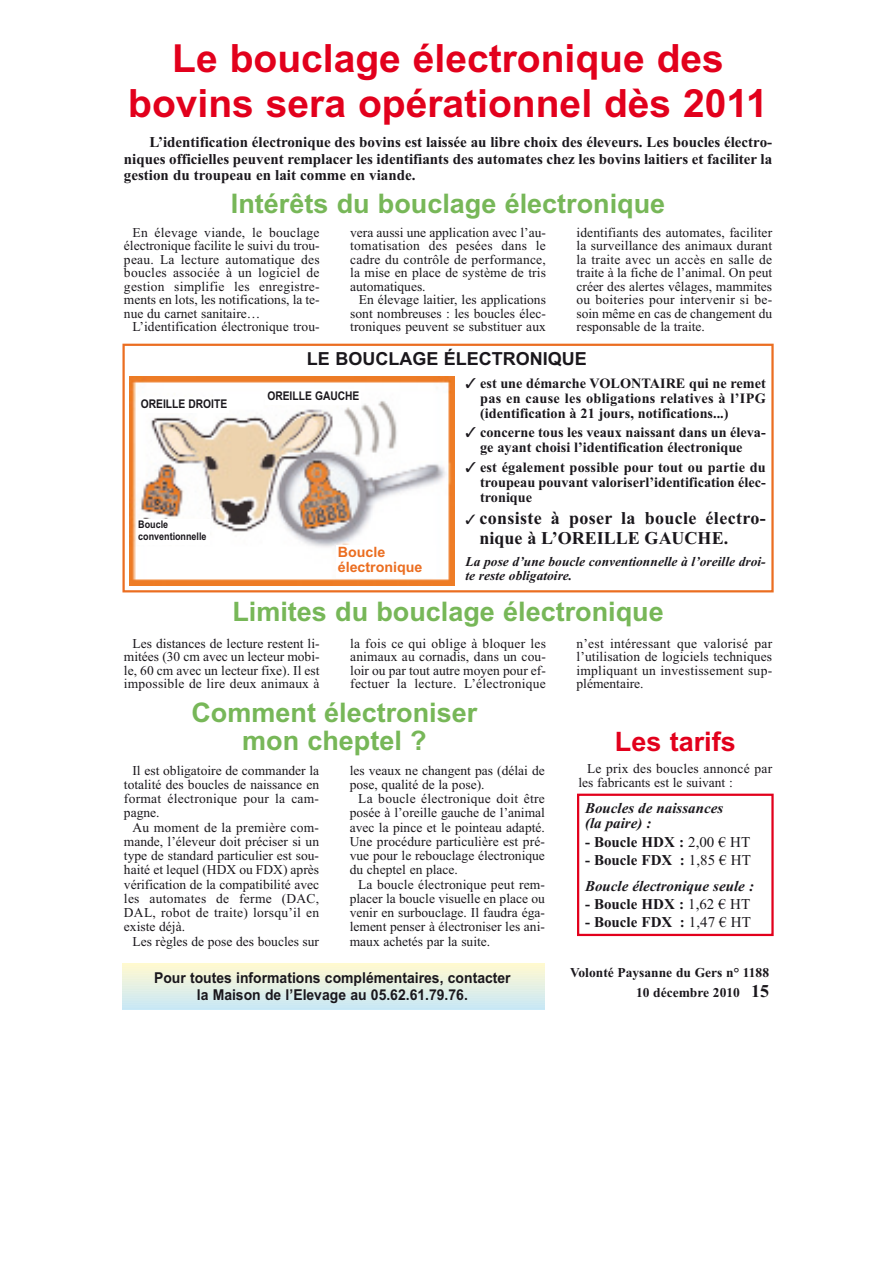
<style>
.page{position:relative;width:893px;height:1263px;background:#fff}
.page>*{position:absolute;margin:0;border:0;box-sizing:border-box;transform-origin:0 0}
.t1{font:700 39px/45px "Arial";color:#e2001c;text-align:center}
.t2{font:700 27px/28.5px "Arial";color:#77b758;text-align:center}
.t3{font:700 27px "Arial";color:#e2001c}
.t4{font:700 18px/19.5px "Times New Roman";letter-spacing:.02em;color:#1a171c}
.t5{font:700 18px "Arial";color:#1a171c}
.t6{font:700 15px/16.5px "Times New Roman";color:#1a171c;text-align:justify}
.t7{font:700 15px/17.7px "Arial";color:#1a171c;text-align:center;scale:.93 1}
.t8{font:italic 700 15px/15px "Times New Roman";color:#1a171c}
.t9{font:700 14.25px/15px "Times New Roman";color:#1a171c;text-align:justify}
.t10{font:700 14.25px/15px "Arial";color:#eb6e21}
.t11{font:13.5px/13.5px "Times New Roman";color:#1a171c;text-align:justify}
.t12{font:italic 700 13.5px/13.5px "Times New Roman";color:#1a171c}
.t13{font:700 13.5px/19.4px "Times New Roman";color:#1a171c;text-align:right}
.t14{font:700 12px "Arial";color:#1a171c;scale:.86 1}
.t15{font:700 10.5px/12px "Arial";color:#1a171c;scale:.86 1}
.s1{font-weight:400}
.s2{font-style:normal}
.s3{font-weight:400;font-style:normal}
.s4{font-size:18px}
</style>
<div class="page">
<div style="left:577px;top:794px;width:197px;height:142px;border:2px solid #e2001c"></div>
<hr style="left:122px;top:1007px;width:422px;height:3px;background:#c1e5f5">
<hr style="left:122px;top:1004px;width:422px;height:3px;background:#c6e7f3">
<hr style="left:122px;top:1002px;width:422px;height:2px;background:#cae8f0">
<hr style="left:122px;top:999px;width:422px;height:3px;background:#cee9ee">
<hr style="left:122px;top:997px;width:422px;height:2px;background:#d2ebec">
<hr style="left:122px;top:995px;width:422px;height:2px;background:#d5ebea">
<hr style="left:122px;top:992px;width:422px;height:3px;background:#d9ede8">
<hr style="left:122px;top:990px;width:422px;height:2px;background:#dceee6">
<hr style="left:122px;top:987px;width:422px;height:3px;background:#e0efe3">
<hr style="left:122px;top:985px;width:422px;height:2px;background:#e4f0e1">
<hr style="left:122px;top:983px;width:422px;height:2px;background:#e6f1df">
<hr style="left:122px;top:980px;width:422px;height:3px;background:#eaf2dc">
<hr style="left:122px;top:978px;width:422px;height:2px;background:#edf3da">
<hr style="left:122px;top:975px;width:422px;height:3px;background:#f1f4d7">
<hr style="left:122px;top:973px;width:422px;height:2px;background:#f4f5d5">
<hr style="left:122px;top:971px;width:422px;height:2px;background:#f6f6d2">
<hr style="left:122px;top:968px;width:422px;height:3px;background:#faf7d0">
<hr style="left:122px;top:966px;width:422px;height:2px;background:#fdf8cd">
<hr style="left:122px;top:964px;width:422px;height:2px;background:#fff9ca">
<img style="left:129px;top:376px;width:326px;height:210px">
<div style="left:122px;top:344px;width:652px;height:248px;border:2px solid #eb6e21"></div>
<div style="left:336px;top:545px;width:99px;height:33px;background:#fff"></div>
<div style="left:139px;top:397px;width:90px;height:16px;background:#fff"></div>
<div style="left:137px;top:519px;width:72px;height:25px;background:#fff"></div>
<div style="left:265px;top:389px;width:96px;height:15px;background:#fff"></div>
<h1 class="t1" style="left:128px;top:40px;width:641px">Le bouclage électronique des bovins sera opérationnel dès 2011</h1>
<p class="t6" style="left:124px;top:136px;width:650px;text-indent:26px">L’identification électronique des bovins est laissée au libre choix des éleveurs. Les boucles électro&shy;niques officielles peuvent remplacer les identifiants des automates chez les bovins laitiers et faciliter la gestion du troupeau en lait comme en viande.</p>
<h2 class="t2" style="left:231px;top:192px;width:436px">Intérêts du bouclage électronique</h2>
<p class="t11" style="left:124px;top:227px;width:197px;text-indent:9px">En élevage viande, le bouclage électronique facilite le suivi du trou&shy;peau. La lecture automatique des boucles associée à un logiciel de gestion simplifie les enregistre&shy;ments en lots, les notifications, la te&shy;nue du carnet sanitaire…</p>
<p class="t11" style="left:132px;top:322px;width:189px">L’identification électronique trou-</p>
<p class="t11" style="left:350px;top:227px;width:197px">vera aussi une application avec l’au&shy;tomatisation des pesées dans le cadre du contrôle de performance, la mise en place de système de tris automatiques.</p>
<p class="t11" style="left:350px;top:295px;width:197px;text-indent:9px">En élevage laitier, les applications sont nombreuses : les boucles élec&shy;troniques peuvent se substituer aux</p>
<p class="t11" style="left:576px;top:227px;width:197px">identifiants des automates, faciliter la surveillance des animaux durant la traite avec un accès en salle de traite à la fiche de l’animal. On peut créer des alertes vêlages, mammites ou boiteries pour intervenir si be&shy;soin même en cas de changement du responsable de la traite.</p>
<p class="t14" style="left:141px;top:399px;width:102px">OREILLE DROITE</p>
<p class="t15" style="left:138px;top:520px;width:81px">Boucle conventionnelle</p>
<h3 class="t5" style="left:307px;top:352px;width:282px">LE BOUCLAGE ÉLECTRONIQUE</h3>
<p class="t14" style="left:267px;top:391px;width:109px">OREILLE GAUCHE</p>
<p class="t10" style="left:338px;top:546px;width:86px">Boucle électronique</p>
<p class="t9" style="left:480px;top:377px;width:287px;text-indent:-15px">✓ est une démarche VOLONTAIRE qui ne remet pas en cause les obligations relatives à l’IPG (identification à 21 jours, notifications...)</p>
<p class="t9" style="left:480px;top:426px;width:287px;text-indent:-15px">✓ concerne tous les veaux naissant dans un éleva&shy;ge ayant choisi l’identification électronique</p>
<p class="t9" style="left:480px;top:461px;width:287px;text-indent:-15px">✓ est également possible pour tout ou partie du troupeau pouvant valoriserl’identification élec&shy;tronique</p>
<h3 class="t4" style="left:479px;top:510px;width:288px;text-indent:-14px">✓ consiste à poser la boucle électro&shy;nique à L’OREILLE GAUCHE.</h3>
<p class="t12" style="left:465px;top:556px;width:302px">La pose d’une boucle conventionnelle à l’oreille droi&shy;te reste obligatoire.</p>
<h2 class="t2" style="left:232px;top:600px;width:433px">Limites du bouclage électronique</h2>
<p class="t11" style="left:124px;top:638px;width:197px;text-indent:9px">Les distances de lecture restent li&shy;mitées (30 cm avec un lecteur mobi&shy;le, 60 cm avec un lecteur fixe). Il est impossible de lire deux animaux à</p>
<p class="t11" style="left:350px;top:638px;width:197px">la fois ce qui oblige à bloquer les animaux au cornadis, dans un cou&shy;loir ou par tout autre moyen pour ef&shy;fectuer la lecture. L’électronique</p>
<p class="t11" style="left:576px;top:638px;width:197px">n’est intéressant que valorisé par l’utilisation de logiciels techniques impliquant un investissement sup&shy;plémentaire.</p>
<h2 class="t2" style="left:191px;top:701px;width:287px">Comment électroniser mon cheptel ?</h2>
<h2 class="t3" style="left:615px;top:732px;width:122px">Les tarifs</h2>
<p class="t11" style="left:124px;top:764px;width:197px;line-height:14.2px;text-indent:9px">Il est obligatoire de commander la totalité des boucles de naissance en format électronique pour la cam&shy;pagne.</p>
<p class="t11" style="left:124px;top:821px;width:197px;line-height:14.2px;text-indent:9px">Au moment de la première com&shy;mande, l’éleveur doit préciser si un type de standard particulier est sou&shy;haité et lequel (HDX ou FDX) après vérification de la compatibilité avec les automates de ferme (DAC, DAL, robot de traite) lorsqu’il en existe déjà.</p>
<p class="t11" style="left:132px;top:936px;width:188px">Les règles de pose des boucles sur</p>
<p class="t11" style="left:350px;top:764px;width:197px;line-height:14.2px">les veaux ne changent pas (délai de pose, qualité de la pose).</p>
<p class="t11" style="left:350px;top:793px;width:197px;line-height:14.2px;text-indent:9px">La boucle électronique doit être posée à l’oreille gauche de l’animal avec la pince et le pointeau adapté.<br>Une procédure particulière est pré&shy;vue pour le rebouclage électronique du cheptel en place.</p>
<p class="t11" style="left:350px;top:878px;width:197px;line-height:14.2px;text-indent:9px">La boucle électronique peut rem&shy;placer la boucle visuelle en place ou venir en surbouclage. Il faudra éga&shy;lement penser à électroniser les ani&shy;maux achetés par la suite.</p>
<p class="t7" style="left:154px;top:970px;width:385px">Pour toutes informations complémentaires, contacter la Maison de l’Elevage au 05.62.61.79.76.</p>
<p class="t11" style="left:578px;top:763px;width:195px;text-indent:9px">Le prix des boucles annoncé par les fabricants est le suivant :</p>
<p class="t8" style="left:585px;top:802px;width:140px">Boucles de naissances (la paire) :</p>
<p class="t6" style="left:585px;top:836px;width:167px">- Boucle HDX : <span class="s1">2,00 € HT</span></p>
<p class="t8" style="left:585px;top:849px;width:171px;line-height:25.5px"><span class="s2">- Boucle FDX :</span> <span class="s3">1,85 € HT<br></span>Boucle électronique seule :</p>
<p class="t6" style="left:585px;top:897px;width:167px">- Boucle HDX : <span class="s1">1,62 € HT</span></p>
<p class="t6" style="left:585px;top:915px;width:167px">- Boucle FDX : <span class="s1">1,47 € HT</span></p>
<p class="t13" style="left:570px;top:965px;width:200px">Volonté Paysanne du Gers n° 1188<br>10 décembre 2010 <span class="s4">15</span></p>
</div>
